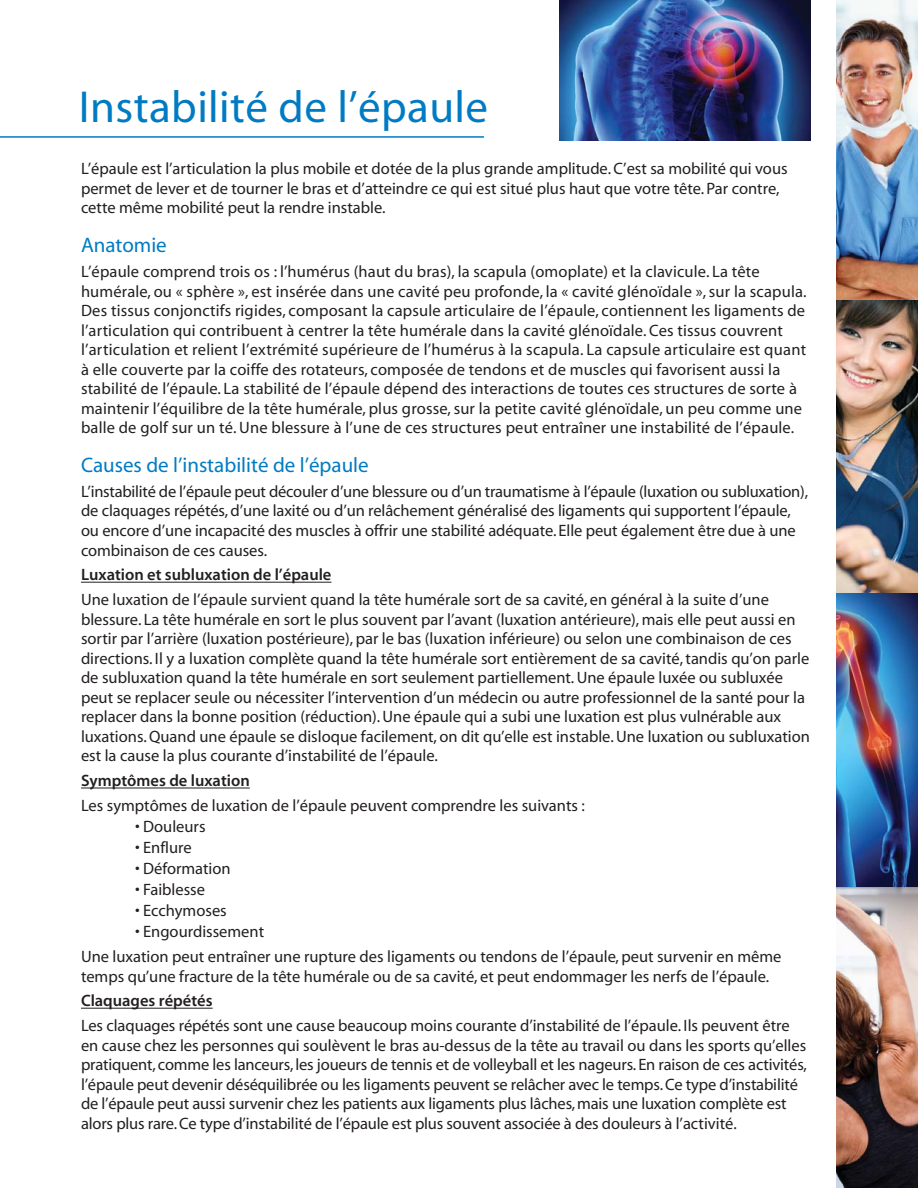
<style>
.page{position:relative;width:918px;height:1188px;background:#fff}
.page>*{position:absolute;margin:0;border:0;box-sizing:border-box;transform-origin:0 0}
.t1{font:45px "Myriad";letter-spacing:.01em;color:#007bc3}
.t2{font:21px "Myriad";color:#007bc3}
.t3{font:16.5px/19.5px "Myriad";color:#231f20}
.t4{font:16.5px "Myriad Sem";color:#231f20}
</style>
<div class="page">
<hr style="left:0;top:136px;width:484px;height:2px;background:#007bc3">
<img style="left:836px;top:0;width:82px;height:1188px">
<img style="left:559px;top:0;width:251px;height:141px">
<hr style="left:81px;top:582px;width:251px;height:1px;background:#231f20">
<hr style="left:81px;top:788px;width:169px;height:1px;background:#231f20">
<hr style="left:81px;top:1008px;width:132px;height:1px;background:#231f20">
<h1 class="t1" style="left:79px;top:90px;width:411px">Instabilité de l’épaule</h1>
<p class="t3" style="left:81px;top:160px;width:708px">L’épaule est l’articulation la plus mobile et dotée de la plus grande amplitude. C’est sa mobilité qui vous permet de lever et de tourner le bras et d’atteindre ce qui est situé plus haut que votre tête. Par contre, cette même mobilité peut la rendre instable.</p>
<p class="t2" style="left:81px;top:237px;width:87px">Anatomie</p>
<p class="t3" style="left:81px;top:263px;width:727px">L’épaule comprend trois os : l’humérus (haut du bras), la scapula (omoplate) et la clavicule. La tête humérale, ou « sphère », est insérée dans une cavité peu profonde, la « cavité glénoïdale », sur la scapula.<br>Des tissus conjonctifs rigides, composant la capsule articulaire de l’épaule, contiennent les ligaments de l’articulation qui contribuent à centrer la tête humérale dans la cavité glénoïdale. Ces tissus couvrent l’articulation et relient l’extrémité supérieure de l’humérus à la scapula. La capsule articulaire est quant à elle couverte par la coiffe des rotateurs, composée de tendons et de muscles qui favorisent aussi la stabilité de l’épaule. La stabilité de l’épaule dépend des interactions de toutes ces structures de sorte à maintenir l’équilibre de la tête humérale, plus grosse, sur la petite cavité glénoïdale, un peu comme une balle de golf sur un té. Une blessure à l’une de ces structures peut entraîner une instabilité de l’épaule.</p>
<p class="t2" style="left:81px;top:457px;width:289px">Causes de l’instabilité de l’épaule</p>
<p class="t3" style="left:81px;top:483px;width:729px">L’instabilité de l’épaule peut découler d’une blessure ou d’un traumatisme à l’épaule (luxation ou subluxation), de claquages répétés, d’une laxité ou d’un relâchement généralisé des ligaments qui supportent l’épaule, ou encore d’une incapacité des muscles à offrir une stabilité adéquate. Elle peut également être due à une combinaison de ces causes.</p>
<p class="t4" style="left:81px;top:569px;width:252px">Luxation et subluxation de l’épaule</p>
<p class="t3" style="left:81px;top:591px;width:730px">Une luxation de l’épaule survient quand la tête humérale sort de sa cavité, en général à la suite d’une blessure. La tête humérale en sort le plus souvent par l’avant (luxation antérieure), mais elle peut aussi en sortir par l’arrière (luxation postérieure), par le bas (luxation inférieure) ou selon une combinaison de ces directions. Il y a luxation complète quand la tête humérale sort entièrement de sa cavité, tandis qu’on parle de subluxation quand la tête humérale en sort seulement partiellement. Une épaule luxée ou subluxée peut se replacer seule ou nécessiter l’intervention d’un médecin ou autre professionnel de la santé pour la replacer dans la bonne position (réduction). Une épaule qui a subi une luxation est plus vulnérable aux luxations. Quand une épaule se disloque facilement, on dit qu’elle est instable. Une luxation ou subluxation est la cause la plus courante d’instabilité de l’épaule.</p>
<p class="t4" style="left:81px;top:774px;width:170px">Symptômes de luxation</p>
<p class="t3" style="left:81px;top:797px;width:505px">Les symptômes de luxation de l’épaule peuvent comprendre les suivants :</p>
<p class="t3" style="left:135px;top:818px;width:72px">• Douleurs</p>
<p class="t3" style="left:135px;top:839px;width:58px">• Enflure</p>
<p class="t3" style="left:135px;top:860px;width:97px">• Déformation</p>
<p class="t3" style="left:135px;top:881px;width:72px">• Faiblesse</p>
<p class="t3" style="left:135px;top:902px;width:93px">• Ecchymoses</p>
<p class="t3" style="left:81px;top:921px;width:702px;line-height:24.9px;text-indent:54px">• Engourdissement<br>Une luxation peut entraîner une rupture des ligaments ou tendons de l’épaule, peut survenir en même</p>
<p class="t3" style="left:81px;top:968px;width:690px">temps qu’une fracture de la tête humérale ou de sa cavité, et peut endommager les nerfs de l’épaule.</p>
<p class="t4" style="left:81px;top:995px;width:133px">Claquages répétés</p>
<p class="t3" style="left:81px;top:1017px;width:727px">Les claquages répétés sont une cause beaucoup moins courante d’instabilité de l’épaule. Ils peuvent être en cause chez les personnes qui soulèvent le bras au-dessus de la tête au travail ou dans les sports qu’elles pratiquent, comme les lanceurs, les joueurs de tennis et de volleyball et les nageurs. En raison de ces activités, l’épaule peut devenir déséquilibrée ou les ligaments peuvent se relâcher avec le temps. Ce type d’instabilité de l’épaule peut aussi survenir chez les patients aux ligaments plus lâches, mais une luxation complète est alors plus rare. Ce type d’instabilité de l’épaule est plus souvent associée à des douleurs à l’activité.</p>
</div>
